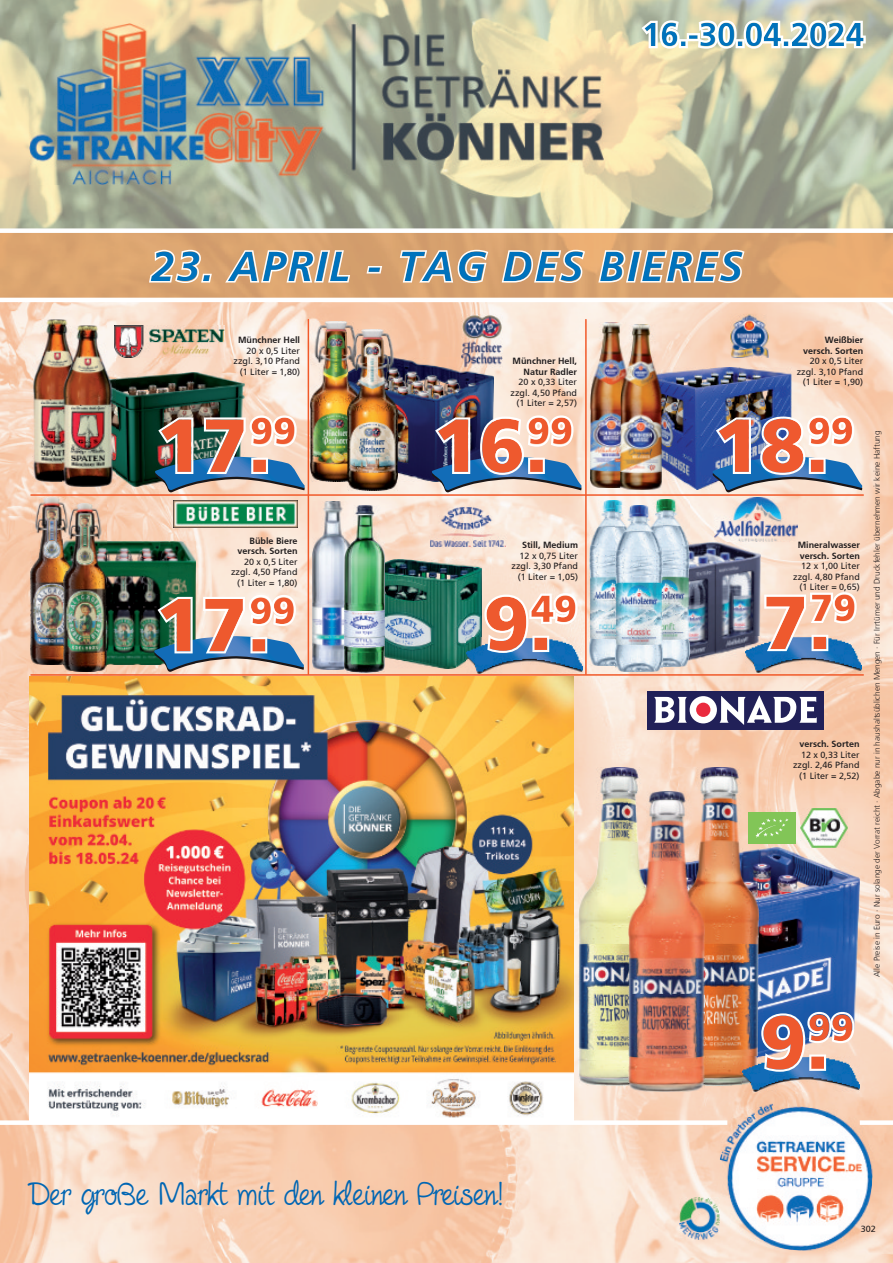
<style>
.page{position:relative;width:893px;height:1263px;background:#fff}
.page>*{position:absolute;margin:0;border:0;box-sizing:border-box;transform-origin:0 0}
.t1{font:75px "Frutiger BL";color:#ee592e}
.t2{font:75px "Frutiger BL";color:#ee5a30}
.t3{font:75px "Frutiger BL";color:#ef592f}
.t4{font:42px "Frutiger BI";letter-spacing:.05em;color:#0072bc}
.t5{font:37.5px "Frutiger BL";color:#ee592e}
.t6{font:36px "Fineliner Script";color:#0166b3}
.t7{font:33px "Frutiger B";color:#0072bc}
.t8{font:9px/10.5px "Frutiger R";color:#231f20;text-align:right}
.t9{font:9px/10.5px "Frutiger B";color:#231f20;text-align:right}
.t10{font:8.25px "Frutiger L";color:#231f20}
</style>
<div class="page">
<img style="left:0;top:302px;width:893px;height:961px">
<img style="left:712px;top:1099px;width:166px;height:158px">
<img style="left:679px;top:1197px;width:41px;height:42px">
<div style="left:0;top:1120px;width:727px;height:5px;background:#fff"></div>
<div style="left:860px;top:1120px;width:33px;height:5px;background:#fff"></div>
<img style="left:0;top:0;width:893px;height:228px">
<svg style="left:641px;top:20px;width:225px;height:29px"></svg>
<svg style="left:149px;top:250px;width:63px;height:33px;background:#e3b88e"></svg>
<svg style="left:225px;top:250px;width:125px;height:32px;background:#e1b68d"></svg>
<svg style="left:367px;top:266px;width:15px;height:8px"></svg>
<svg style="left:400px;top:250px;width:88px;height:33px;background:#e0b58d"></svg>
<svg style="left:502px;top:250px;width:83px;height:33px;background:#dfb58e"></svg>
<svg style="left:598px;top:250px;width:146px;height:33px;background:#dfb690"></svg>
<img style="left:30px;top:23px;width:573px;height:162px">
<hr style="left:31px;top:674px;width:832px;height:2px;background:#f15929">
<hr style="left:31px;top:494px;width:832px;height:2px;background:#f15929">
<hr style="left:308px;top:320px;width:1px;height:354px;background:#f15929">
<hr style="left:585px;top:320px;width:2px;height:354px;background:#f15929">
<img style="left:398px;top:358px;width:96px;height:124px">
<img style="left:310px;top:321px;width:51px;height:161px">
<img style="left:347px;top:330px;width:51px;height:160px">
<img style="left:429px;top:415px;width:153px;height:78px">
<img style="left:461px;top:315px;width:41px;height:52px">
<img style="left:715px;top:497px;width:82px;height:44px">
<img style="left:689px;top:542px;width:71px;height:122px">
<img style="left:589px;top:500px;width:47px;height:166px">
<img style="left:642px;top:500px;width:47px;height:167px">
<img style="left:616px;top:505px;width:46px;height:166px">
<img style="left:745px;top:637px;width:117px;height:35px">
<svg style="left:764px;top:592px;width:93px;height:59px;background:#d8ceca"></svg>
<div style="left:647px;top:691px;width:177px;height:38px;background:#212058"></div>
<svg style="left:654px;top:695px;width:163px;height:30px"></svg>
<div style="left:696px;top:703px;width:14px;height:14px;background:#ea2a3e;border-radius:50%"></div>
<img style="left:758px;top:847px;width:102px;height:210px">
<img style="left:578px;top:768px;width:80px;height:318px">
<img style="left:678px;top:768px;width:80px;height:318px">
<img style="left:628px;top:791px;width:76px;height:300px">
<img style="left:743px;top:1057px;width:117px;height:35px">
<svg style="left:761px;top:1012px;width:93px;height:60px;background:#7e9bc2"></svg>
<img style="left:801px;top:808px;width:46px;height:39px">
<div style="left:748px;top:812px;width:47px;height:32px;background:#82c557"></div>
<svg style="left:755px;top:818px;width:33px;height:20px"></svg>
<img style="left:106px;top:541px;width:89px;height:124px">
<img style="left:174px;top:501px;width:124px;height:27px">
<img style="left:31px;top:497px;width:43px;height:168px">
<img style="left:63px;top:504px;width:43px;height:167px">
<img style="left:152px;top:595px;width:152px;height:77px">
<img style="left:30px;top:676px;width:543px;height:444px">
<img style="left:115px;top:372px;width:131px;height:115px">
<img style="left:32px;top:320px;width:53px;height:161px">
<img style="left:62px;top:325px;width:53px;height:162px">
<img style="left:152px;top:415px;width:153px;height:78px">
<img style="left:114px;top:326px;width:110px;height:32px">
<img style="left:731px;top:315px;width:38px;height:43px">
<img style="left:662px;top:368px;width:129px;height:122px">
<img style="left:591px;top:322px;width:42px;height:165px">
<img style="left:620px;top:325px;width:42px;height:165px">
<img style="left:710px;top:415px;width:152px;height:78px">
<img style="left:429px;top:506px;width:77px;height:42px">
<img style="left:384px;top:559px;width:97px;height:109px">
<img style="left:313px;top:502px;width:40px;height:167px">
<img style="left:344px;top:505px;width:40px;height:168px">
<img style="left:466px;top:638px;width:117px;height:35px">
<svg style="left:484px;top:593px;width:94px;height:60px"></svg>
<h3 class="t7" style="left:642px;top:15px;width:223px">16.-30.04.2024</h3>
<h2 class="t4" style="left:151px;top:242px;width:593px">23. APRIL - TAG DES BIERES</h2>
<p class="t9" style="left:238px;top:335px;width:64px">Münchner Hell</p>
<p class="t8" style="left:234px;top:345px;width:68px">20 x 0,5 Liter zzgl. 3,10 Pfand (1 Liter = 1,80)</p>
<h1 class="t2" style="left:156px;top:400px;width:141px">17.<sup>99</sup></h1>
<p class="t9" style="left:238px;top:535px;width:62px">Büble Biere versch. Sorten</p>
<p class="t8" style="left:231px;top:556px;width:68px">20 x 0,5 Liter zzgl. 4,50 Pfand (1 Liter = 1,80)</p>
<h1 class="t1" style="left:156px;top:580px;width:141px">17.<sup>99</sup></h1>
<p class="t9" style="left:512px;top:356px;width:66px">Münchner Hell,<br>Natur Radler</p>
<p class="t8" style="left:510px;top:377px;width:68px">20 x 0,33 Liter zzgl. 4,50 Pfand (1 Liter = 2,57)</p>
<h3 class="t5" style="left:527px;top:408px;width:47px">99</h3>
<h1 class="t1" style="left:433px;top:400px;width:116px">16.</h1>
<p class="t9" style="left:522px;top:540px;width:58px">Still, Medium</p>
<p class="t8" style="left:512px;top:550px;width:68px">12 x 0,75 Liter zzgl. 3,30 Pfand (1 Liter = 1,05)</p>
<h1 class="t1" style="left:483px;top:578px;width:95px">9.<sup>49</sup></h1>
<p class="t9" style="left:803px;top:335px;width:62px">Weißbier versch. Sorten</p>
<p class="t8" style="left:797px;top:356px;width:68px">20 x 0,5 Liter zzgl. 3,10 Pfand (1 Liter = 1,90)</p>
<h1 class="t3" style="left:714px;top:400px;width:141px">18.<sup>99</sup></h1>
<p class="t9" style="left:798px;top:540px;width:64px;text-align:left">Mineralwasser versch. Sorten</p>
<p class="t8" style="left:793px;top:561px;width:68px">12 x 1,00 Liter zzgl. 4,80 Pfand (1 Liter = 0,65)</p>
<h1 class="t1" style="left:763px;top:577px;width:95px">7.<sup>79</sup></h1>
<p class="t9" style="left:800px;top:739px;width:62px">versch. Sorten</p>
<p class="t8" style="left:793px;top:749px;width:68px">12 x 0,33 Liter zzgl. 2,46 Pfand (1 Liter = 2,52)</p>
<p class="t10" style="left:872px;top:977px;width:548px;rotate:-90deg">Alle Preise in Euro · Nur solange der Vorrat reicht · Abgabe nur in haushaltsüblichen Mengen · Für Irrtümer und Druckfehler übernehmen wir keine Haftung</p>
<h1 class="t1" style="left:760px;top:997px;width:95px">9.<sup>99</sup></h1>
<h3 class="t6" style="left:30px;top:1177px;width:475px">Der große Markt mit den kleinen Preisen!</h3>
<p class="t8" style="left:861px;top:1223px;width:17px">302</p>
</div>
